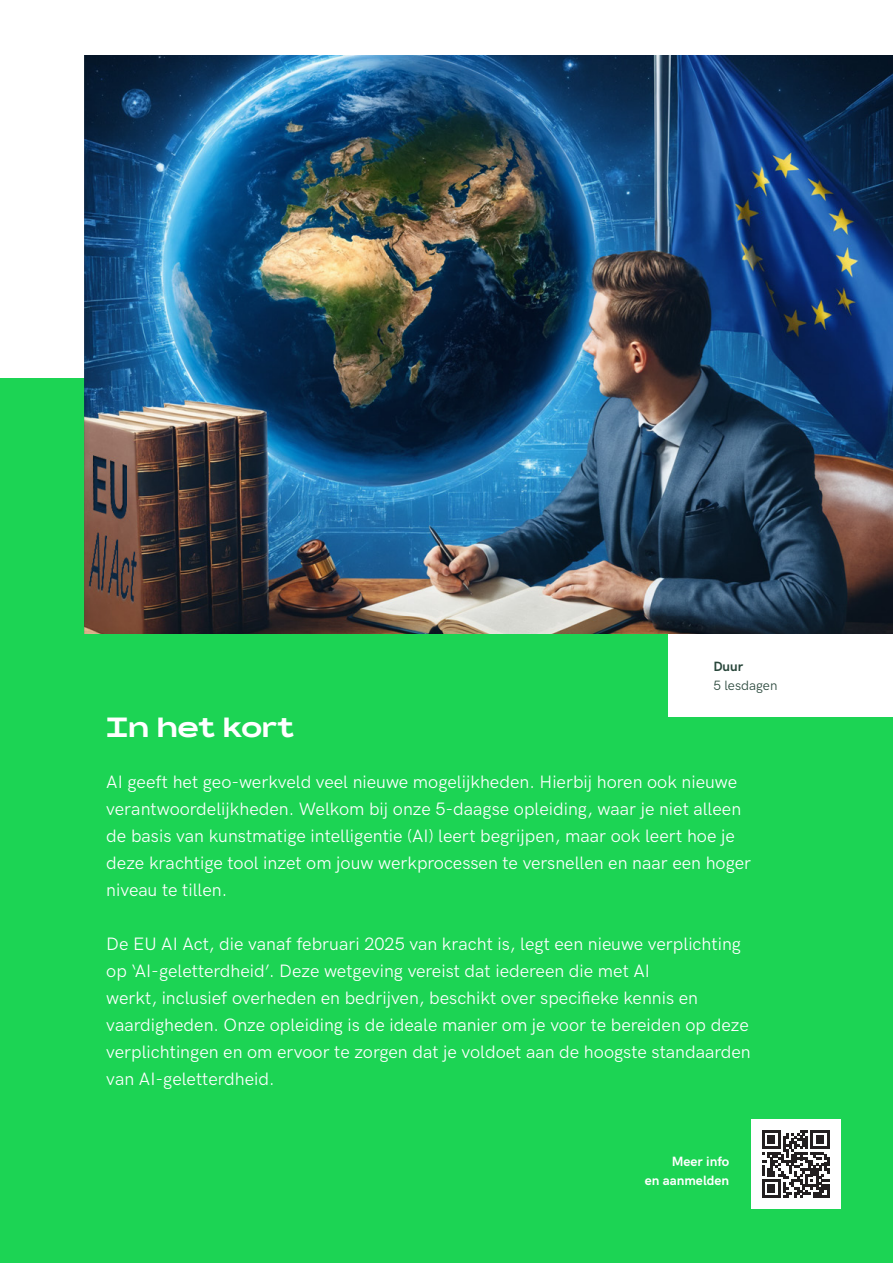
<style>
.page{position:relative;width:893px;height:1263px;background:#fff}
.page>*{position:absolute;margin:0;border:0;box-sizing:border-box;transform-origin:0 0}
.Titel_inleiding{font:500 27px "Rois";color:#fff}
.Inleiding{font:18px/27px "HK Grotesk";color:#fff}
.t1{font:700 13.5px "HK Grotesk";color:#fff}
.t2{font:13.5px "HK Grotesk";color:#28463a}
.t3{font:700 13.5px "HK Grotesk";color:#28463a}
</style>
<div class="page">
<div style="left:0;top:378px;width:893px;height:885px;background:#1cd454"></div>
<div style="left:668px;top:631px;width:225px;height:86px;background:#fff"></div>
<div style="left:751px;top:1119px;width:89px;height:90px;background:#fff"></div>
<svg style="left:762px;top:1130px;width:67px;height:68px"></svg>
<img style="left:84px;top:55px;width:809px;height:579px">
<p class="Titel_inleiding" style="left:106px;top:711px;width:189px">In het kort</p>
<p class="t3" style="left:713px;top:656px;width:31px">Duur</p>
<p class="t2" style="left:713px;top:676px;width:66px">5 lesdagen</p>
<p class="Inleiding" style="left:106px;top:766px;width:646px">AI geeft het geo-werkveld veel nieuwe mogelijkheden. Hierbij horen ook nieuwe verantwoordelijkheden. Welkom bij onze 5-daagse opleiding, waar je niet alleen de basis van kunstmatige intelligentie (AI) leert begrijpen, maar ook leert hoe je deze krachtige tool inzet om jouw werkprocessen te versnellen en naar een hoger niveau te tillen.</p>
<p class="Inleiding" style="left:106px;top:928px;width:646px">De EU AI Act, die vanaf februari 2025 van kracht is, legt een nieuwe verplichting op ‘AI-geletterdheid’. Deze wetgeving vereist dat iedereen die met AI<br>werkt, inclusief overheden en bedrijven, beschikt over specifieke kennis en vaardigheden. Onze opleiding is de ideale manier om je voor te bereiden op deze verplichtingen en om ervoor te zorgen dat je voldoet aan de hoogste standaarden van AI-geletterdheid.</p>
<p class="t1" style="left:672px;top:1151px;width:59px">Meer info</p>
<p class="t1" style="left:645px;top:1171px;width:86px">en aanmelden</p>
</div>
